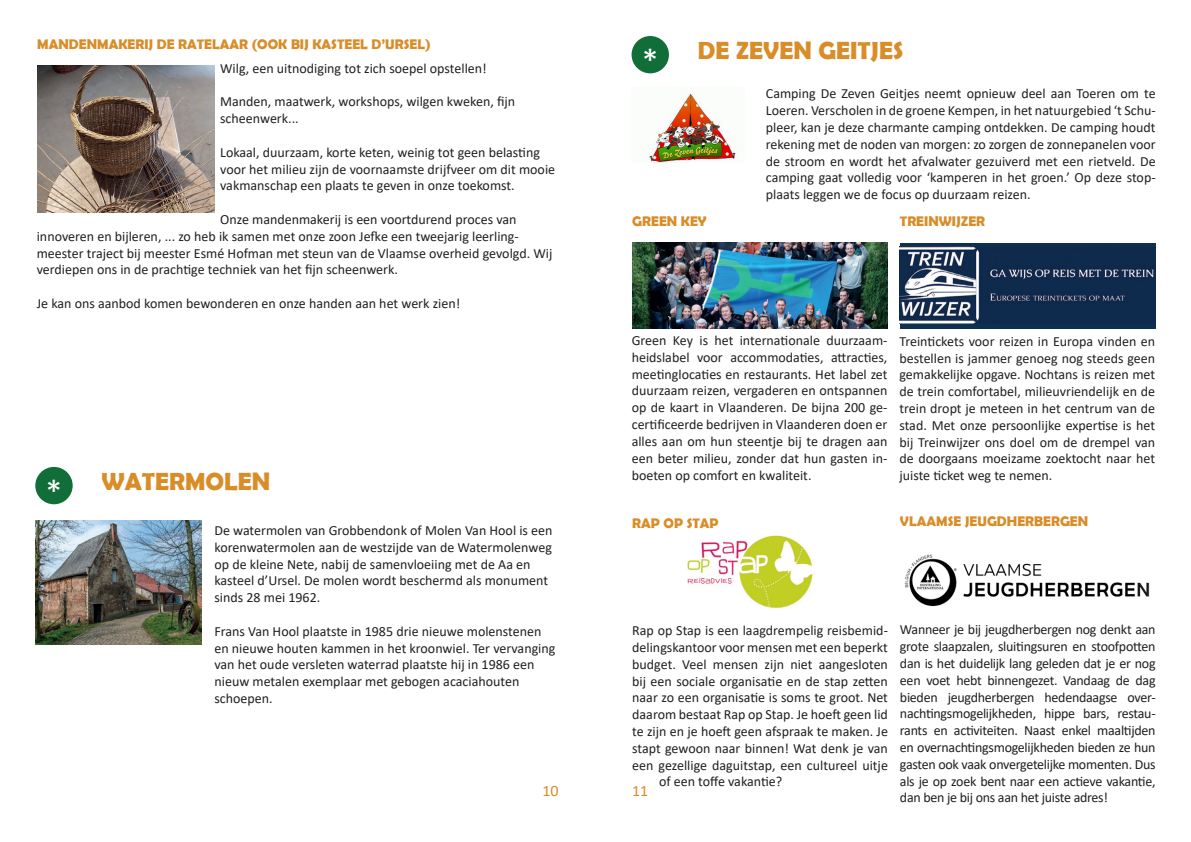
<style>
.page{position:relative;width:1191px;height:842px;background:#fff}
.page>*{position:absolute;margin:0;border:0;box-sizing:border-box;transform-origin:0 0}
.t1{font:33.9px "Calibri";color:#fff}
.t2{font:700 24.9px "Berlin Sans FB Demi";color:#d98d28}
.t3{font:15.9px "Calibri";color:#d98d28}
.Alineastijl_1{font:14px/16.8px "Calibri";color:#231f20}
.t4{font:700 14px "Berlin Sans FB Demi";color:#d98d28}
</style>
<div class="page">
<img style="left:649px;top:93px;width:87px;height:70px">
<img style="left:632px;top:242px;width:256px;height:86px">
<div style="left:900px;top:243px;width:255px;height:86px;background:#0d2f50"></div>
<img style="left:900px;top:247px;width:254px;height:77px">
<div style="left:631px;top:36px;width:38px;height:37px;background:#126e39;border-radius:50%"></div>
<img style="left:35px;top:521px;width:167px;height:124px">
<div style="left:35px;top:467px;width:38px;height:37px;background:#126e39;border-radius:50%"></div>
<img style="left:687px;top:535px;width:126px;height:74px">
<img style="left:904px;top:554px;width:246px;height:53px">
<img style="left:37px;top:66px;width:177px;height:147px">
<p class="t4" style="left:37px;top:36px;width:395px">MANDENMAKERIJ DE RATELAAR (OOK BIJ KASTEEL D’URSEL)</p>
<p class="Alineastijl_1" style="left:220px;top:59px;width:268px">Wilg, een uitnodiging tot zich soepel opstellen!</p>
<p class="Alineastijl_1" style="left:220px;top:93px;width:296px">Manden, maatwerk, workshops, wilgen kweken, fijn scheenwerk...</p>
<p class="Alineastijl_1" style="left:220px;top:143px;width:336px">Lokaal, duurzaam, korte keten, weinig tot geen belasting voor het milieu zijn de voornaamste drijfveer om dit mooie vakmanschap een plaats te geven in onze toekomst.</p>
<p class="Alineastijl_1" style="left:37px;top:210px;width:517px;text-indent:183px">Onze mandenmakerij is een voortdurend proces van innoveren en bijleren, ... zo heb ik samen met onze zoon Jefke een tweejarig leerling&shy;meester traject bij meester Esmé Hofman met steun van de Vlaamse overheid gevolgd. Wij verdiepen ons in de prachtige techniek van het fijn scheenwerk.</p>
<p class="Alineastijl_1" style="left:37px;top:294px;width:425px">Je kan ons aanbod komen bewonderen en onze handen aan het werk zien!</p>
<p class="t1" style="left:641px;top:37px;width:18px">*</p>
<p class="t2" style="left:698px;top:36px;width:207px">DE ZEVEN GEITJES</p>
<p class="Alineastijl_1" style="left:766px;top:85px;width:391px;text-align:justify">Camping De Zeven Geitjes neemt opnieuw deel aan Toeren om te Loeren. Verscholen in de groene Kempen, in het natuurgebied ‘t Schu&shy;pleer, kan je deze charmante camping ontdekken. De camping houdt rekening met de noden van morgen: zo zorgen de zonnepanelen voor de stroom en wordt het afvalwater gezuiverd met een rietveld. De camping gaat volledig voor ‘kamperen in het groen.’ Op deze stop&shy;plaats leggen we de focus op duurzaam reizen.</p>
<p class="t4" style="left:632px;top:213px;width:76px">GREEN KEY</p>
<p class="t4" style="left:900px;top:213px;width:87px">TREINWIJZER</p>
<p class="t1" style="left:45px;top:468px;width:18px">*</p>
<p class="Alineastijl_1" style="left:632px;top:332px;width:257px;text-align:justify">Green Key is het internationale duurzaam&shy;heidslabel voor accommodaties, attracties, meetinglocaties en restaurants. Het label zet duurzaam reizen, vergaderen en ontspannen op de kaart in Vlaanderen. De bijna 200 ge&shy;certificeerde bedrijven in Vlaanderen doen er alles aan om hun steentje bij te dragen aan een beter milieu, zonder dat hun gasten in&shy;boeten op comfort en kwaliteit.</p>
<p class="t2" style="left:101px;top:467px;width:170px">WATERMOLEN</p>
<p class="Alineastijl_1" style="left:214px;top:522px;width:339px">De watermolen van Grobbendonk of Molen Van Hool is een korenwatermolen aan de westzijde van de Watermolenweg op de kleine Nete, nabij de samenvloeiing met de Aa en kasteel d’Ursel. De molen wordt beschermd als monument sinds 28 mei 1962.</p>
<p class="Alineastijl_1" style="left:214px;top:622px;width:342px">Frans Van Hool plaatste in 1985 drie nieuwe molenstenen en nieuwe houten kammen in het kroonwiel. Ter vervanging van het oude versleten waterrad plaatste hij in 1986 een nieuw metalen exemplaar met gebogen acaciahouten schoepen.</p>
<p class="t4" style="left:632px;top:515px;width:88px">RAP OP STAP</p>
<p class="Alineastijl_1" style="left:632px;top:622px;width:257px">Rap op Stap is een laagdrempelig reisbemid-</p>
<p class="Alineastijl_1" style="left:632px;top:638px;width:257px">delingskantoor voor mensen met een beperkt</p>
<p class="Alineastijl_1" style="left:632px;top:655px;width:257px">budget. Veel mensen zijn niet aangesloten</p>
<p class="Alineastijl_1" style="left:632px;top:672px;width:257px">bij een sociale organisatie en de stap zetten</p>
<p class="Alineastijl_1" style="left:632px;top:689px;width:257px">naar zo een organisatie is soms te groot. Net</p>
<p class="Alineastijl_1" style="left:632px;top:706px;width:257px">daarom bestaat Rap op Stap. Je hoeft geen lid</p>
<p class="Alineastijl_1" style="left:632px;top:722px;width:257px">te zijn en je hoeft geen afspraak te maken. Je</p>
<p class="Alineastijl_1" style="left:632px;top:739px;width:257px">stapt gewoon naar binnen! Wat denk je van</p>
<p class="Alineastijl_1" style="left:632px;top:756px;width:257px">een gezellige daguitstap, een cultureel uitje</p>
<p class="Alineastijl_1" style="left:659px;top:773px;width:125px">of een toffe vakantie?</p>
<p class="t3" style="left:542px;top:779px;width:18px">10</p>
<p class="t3" style="left:632px;top:779px;width:18px">11</p>
<p class="Alineastijl_1" style="left:899px;top:332px;width:257px;text-align:justify">Treintickets voor reizen in Europa vinden en bestellen is jammer genoeg nog steeds geen gemakkelijke opgave. Nochtans is reizen met de trein comfortabel, milieuvriendelijk en de trein dropt je meteen in het centrum van de stad. Met onze persoonlijke expertise is het bij Treinwijzer ons doel om de drempel van de doorgaans moeizame zoektocht naar het juiste ticket weg te nemen.</p>
<p class="t4" style="left:900px;top:513px;width:190px">VLAAMSE JEUGDHERBERGEN</p>
<p class="Alineastijl_1" style="left:900px;top:621px;width:257px;text-align:justify">Wanneer je bij jeugdherbergen nog denkt aan grote slaapzalen, sluitingsuren en stoofpotten dan is het duidelijk lang geleden dat je er nog een voet hebt binnengezet. Vandaag de dag bieden jeugdherbergen hedendaagse over&shy;nachtingsmogelijkheden, hippe bars, restau&shy;rants en activiteiten. Naast enkel maaltijden en overnachtingsmogelijkheden bieden ze hun gasten ook vaak onvergetelijke momenten. Dus als je op zoek bent naar een actieve vakantie, dan ben je bij ons aan het juiste adres!</p>
</div>
